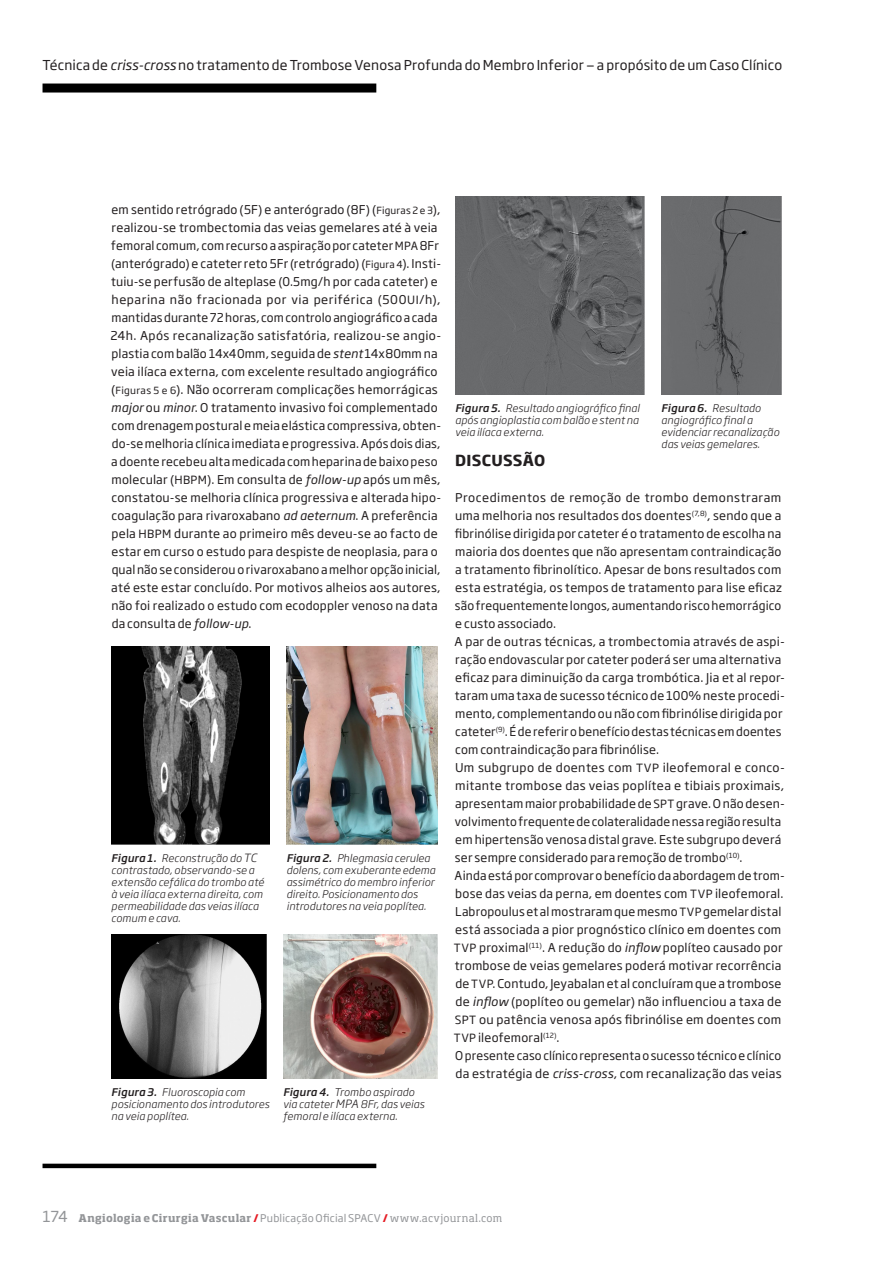
<style>
.page{position:relative;width:893px;height:1263px;background:#fff}
.page>*{position:absolute;margin:0;border:0;box-sizing:border-box;transform-origin:0 0}
._05__subtítulos{font:700 15px "Soho Gothic Pro";letter-spacing:.015em;color:#231f20}
._06__miolo{font:13.5px "Soho Gothic Pro";letter-spacing:.01em;color:#231f20}
._06__miolo-2{font:12px/18px "Soho Gothic Pro";letter-spacing:.015em;color:#231f20}
._09__legendas{font:italic 300 10.5px/12px "Soho Gothic Pro";letter-spacing:.015em;color:#231f20}
.t1{font:700 10.5px "Soho Std";letter-spacing:.03em;color:#939598}
.s1{font-style:italic}
.s2{font-size:9.75px}
.s3{font-size:11.25px}
.s4{font-weight:500}
.s5{font-family:"Soho Gothic Pro";font-weight:400;font-size:15px}
.s6{color:#e51a23}
.s7{font-family:"Soho Gothic Pro";font-weight:400}
.s8{font-weight:400}
</style>
<div class="page">
<div style="left:43px;top:84px;width:333px;height:9px;background:#000"></div>
<hr style="left:43px;top:1164px;width:333px;height:4px;background:#000">
<img style="left:111px;top:646px;width:158px;height:198px">
<img style="left:287px;top:646px;width:151px;height:198px">
<img style="left:111px;top:934px;width:155px;height:144px">
<img style="left:283px;top:934px;width:155px;height:144px">
<img style="left:455px;top:196px;width:189px;height:198px">
<img style="left:661px;top:196px;width:121px;height:198px">
<p class="_06__miolo" style="left:43px;top:55px;width:741px">Técnica de <span class="s1">criss-cross</span> no tratamento de Trombose Venosa Profunda do Membro Inferior — a propósito de um Caso Clínico</p>
<p class="_06__miolo-2" style="left:111px;top:200px;width:332px">em sentido retrógrado (5F) e anterógrado (8F) (<span class="s2">Figuras 2 e 3</span>), realizou-se trombectomia das veias gemelares até à veia femoral comum, com recurso a aspiração por cateter <span class="s3">MPA</span> 8Fr (anterógrado) e cateter reto 5Fr (retrógrado) (<span class="s2">Figura 4</span>). Insti&shy;tuiu-se perfusão de alteplase (0.5mg/h por cada cateter) e heparina não fracionada por via periférica (500<span class="s3">UI</span>/h), mantidas durante 72 horas, com controlo angiográfico a cada 24h. Após recanalização satisfatória, realizou-se angio&shy;plastia com balão 14x40mm, seguida de <span class="s1">stent</span> 14x80mm na veia ilíaca externa, com excelente resultado angiográfico (<span class="s2">Figuras 5 e 6</span>). Não ocorreram complicações hemorrágicas <span class="s1">major</span> ou <span class="s1">minor</span>. O tratamento invasivo foi complementado com drenagem postural e meia elástica compressiva, obten&shy;do-se melhoria clínica imediata e progressiva. Após dois dias, a doente recebeu alta medicada com heparina de baixo peso molecular (<span class="s3">HBPM</span>). Em consulta de <span class="s1">follow-up</span> após um mês, constatou-se melhoria clínica progressiva e alterada hipo&shy;coagulação para rivaroxabano <span class="s1">ad aeternum</span>. A preferência pela <span class="s3">HBPM</span> durante ao primeiro mês deveu-se ao facto de estar em curso o estudo para despiste de neoplasia, para o qual não se considerou o rivaroxabano a melhor opção inicial, até este estar concluído. Por motivos alheios aos autores, não foi realizado o estudo com ecodoppler venoso na data da consulta de <span class="s1">follow-up</span>.</p>
<p class="_09__legendas" style="left:111px;top:851px;width:154px"><span class="s4">Figura 1.</span> Reconstrução do <span class="s3">TC </span>contrastado, observando-se a extensão cefálica do trombo até à veia ilíaca externa direita, com permeabilidade das veias ilíaca comum e cava.</p>
<p class="_09__legendas" style="left:286px;top:851px;width:151px"><span class="s4">Figura 2.</span> Phlegmasia cerulea dolens, com exuberante edema assimétrico do membro inferior direito. Posicionamento dos introdutores na veia poplítea.</p>
<p class="_09__legendas" style="left:111px;top:1085px;width:160px"><span class="s4">Figura 3.</span> Fluoroscopia com posicionamento dos introdutores na veia poplítea.</p>
<p class="_09__legendas" style="left:283px;top:1085px;width:143px"><span class="s4">Figura 4.</span> Trombo aspirado via cateter <span class="s3">MPA</span> 8Fr, das veias femoral e ilíaca externa.</p>
<p class="_09__legendas" style="left:455px;top:401px;width:186px;text-align:justify"><span class="s4">Figura 5.</span> Resultado angiográfico final após angioplastia com balão e stent na veia ilíaca externa.</p>
<p class="_09__legendas" style="left:661px;top:401px;width:120px"><span class="s4">Figura 6.</span> Resultado angiográfico final a evidenciar recanalização das veias gemelares.</p>
<p class="_05__subtítulos" style="left:455px;top:449px;width:92px">DISCUSSÃO</p>
<p class="_06__miolo-2" style="left:455px;top:488px;width:329px;text-align:justify">Procedimentos de remoção de trombo demonstraram uma melhoria nos resultados dos doentes<sup>(7,8)</sup>, sendo que a fibrinólise dirigida por cateter é o tratamento de escolha na maioria dos doentes que não apresentam contraindicação a tratamento fibrinolítico. Apesar de bons resultados com esta estratégia, os tempos de tratamento para lise eficaz são frequentemente longos, aumentando risco hemorrágico e custo associado.</p>
<p class="_06__miolo-2" style="left:455px;top:632px;width:332px">A par de outras técnicas, a trombectomia através de aspi&shy;ração endovascular por cateter poderá ser uma alternativa eficaz para diminuição da carga trombótica. Jia et al repor&shy;taram uma taxa de sucesso técnico de 100% neste procedi&shy;mento, complementando ou não com fibrinólise dirigida por cateter<sup>(9)</sup>. É de referir o benefício destas técnicas em doentes com contraindicação para fibrinólise.</p>
<p class="_06__miolo-2" style="left:455px;top:758px;width:331px">Um subgrupo de doentes com <span class="s3">TVP</span> ileofemoral e conco&shy;mitante trombose das veias poplítea e tibiais proximais, apresentam maior probabilidade de <span class="s3">SPT</span> grave. O não desen&shy;volvimento frequente de colateralidade nessa região resulta em hipertensão venosa distal grave. Este subgrupo deverá ser sempre considerado para remoção de trombo<sup>(10)</sup>.</p>
<p class="_06__miolo-2" style="left:454px;top:866px;width:332px">Ainda está por comprovar o benefício da abordagem de trom&shy;bose das veias da perna, em doentes com <span class="s3">TVP</span> ileofemoral.<br>Labropoulus et al mostraram que mesmo <span class="s3">TVP</span> gemelar distal está associada a pior prognóstico clínico em doentes com <span class="s3">TVP</span> proximal<sup>(11)</sup>. A redução do <span class="s1">inflow</span> poplíteo causado por trombose de veias gemelares poderá motivar recorrência de <span class="s3">TVP</span>. Contudo, Jeyabalan et al concluíram que a trombose de <span class="s1">inflow</span> (poplíteo ou gemelar) não influenciou a taxa de <span class="s3">SPT</span> ou patência venosa após fibrinólise em doentes com <span class="s3">TVP</span> ileofemoral<sup>(12)</sup>.</p>
<p class="_06__miolo-2" style="left:455px;top:1046px;width:328px">O presente caso clínico representa o sucesso técnico e clínico da estratégia de <span class="s1">criss-cross</span>, com recanalização das veias</p>
<p class="t1" style="left:43px;top:1211px;width:461px"><span class="s5">174</span> Angiologia e Cirurgia Vascular <span class="s6">/</span> <span class="s7">Publicação Oficial SPACV</span> <span class="s6">/</span> <span class="s8">www.acvjournal.com</span></p>
</div>
